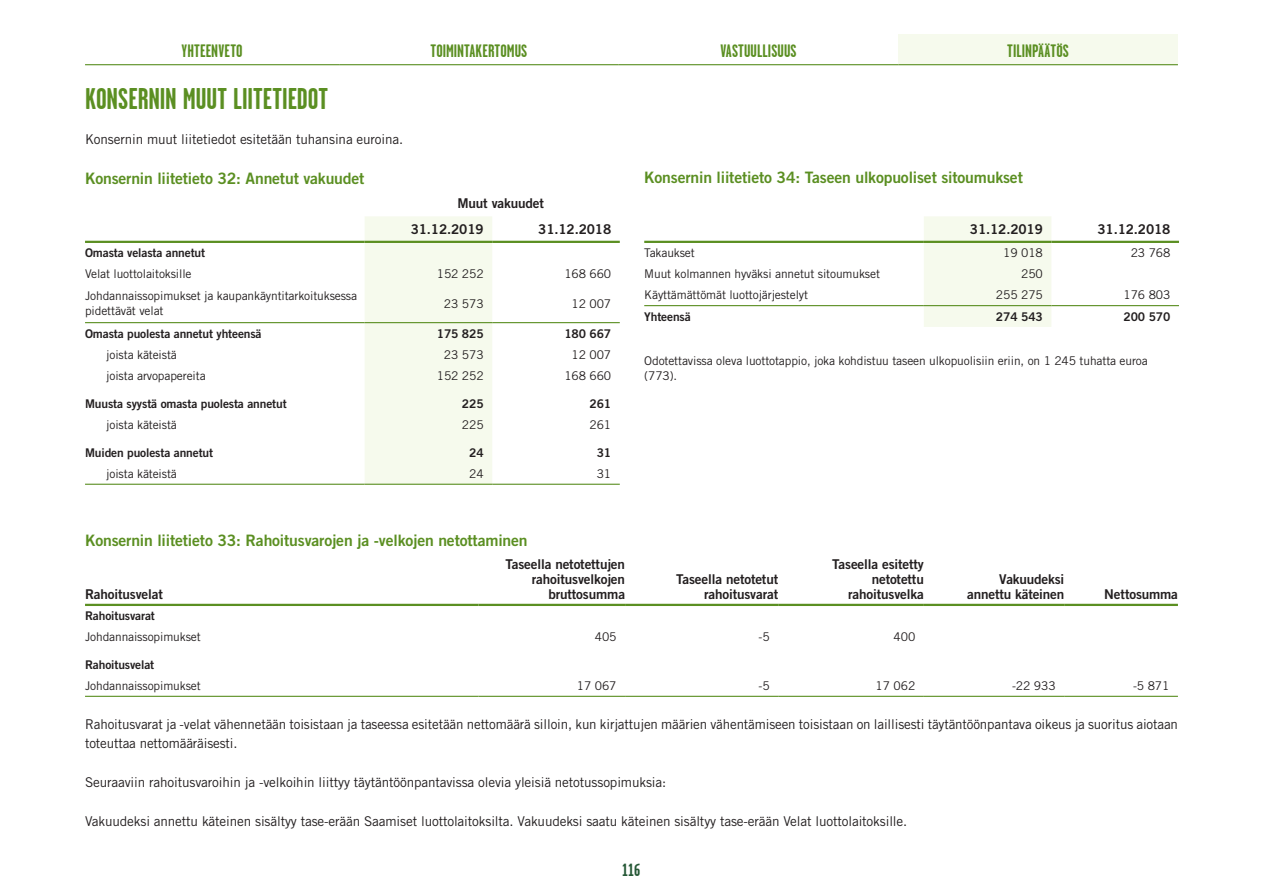
<style>
.page{position:relative;width:1263px;height:893px;background:#fff}
.page>*{position:absolute;margin:0;border:0;box-sizing:border-box;transform-origin:0 0}
._002_VO1_sisällys{font:700 30px "Garage Gothic S Pankki";color:#5b8f22}
.t1{font:700 18px "Garage Gothic S Pankki";letter-spacing:.005em;color:#5b8f22}
.t2{font:700 17.7px "Garage Gothic S Pankki";color:#275937}
.T_otsikko_sisällys{font:15.75px "Trade Gothic LT Std Bd 2";letter-spacing:-.01em;color:#5b8f22}
.Leipis{font:13.5px/19.5px "Trade Gothic LT Std";letter-spacing:-.01em;color:#231f20}
.T_ots_numerot{font:13.5px/15px "Trade Gothic LT Std Bd 2";letter-spacing:-.01em;color:#231f20;text-align:right}
.T_otsikko{font:13.5px "Trade Gothic LT Std Bd 2";letter-spacing:-.01em;color:#231f20}
.T_text{font:12px/15px "Trade Gothic LT Std";letter-spacing:-.01em;color:#231f20}
.T_text-2{font:12px "Trade Gothic LT Std Bd 2";letter-spacing:-.01em;color:#231f20}
.T_numerot{font:12px "Trade Gothic LT Std";letter-spacing:-.01em;color:#231f20}
.T_numerot__bold{font:12px "Trade Gothic LT Std Bd 2";letter-spacing:-.01em;color:#231f20}
.T_numerot__bold-2{font:12px "Trade Gothic LT Std";letter-spacing:-.01em;color:#231f20}
.T_text__bold{font:12px "Trade Gothic LT Std";letter-spacing:-.01em;color:#231f20}
.T_text__bold-2{font:12px "Trade Gothic LT Std Bd 2";letter-spacing:-.01em;color:#231f20}
.T_ots_numerot-2{font:12px "Trade Gothic LT Std";letter-spacing:-.01em;color:#231f20}
</style>
<div class="page">
<div style="left:898px;top:34px;width:280px;height:31px;background:#f6faed"></div>
<hr style="left:85px;top:64px;width:254px;height:1px;background:#5b8f22">
<hr style="left:339px;top:64px;width:280px;height:1px;background:#5b8f22">
<hr style="left:619px;top:64px;width:279px;height:1px;background:#5b8f22">
<hr style="left:898px;top:64px;width:280px;height:1px;background:#5b8f22">
<div style="left:365px;top:216px;width:127px;height:268px;background:#f6faed"></div>
<hr style="left:85px;top:241px;width:280px;height:2px;background:#5b8f22">
<hr style="left:365px;top:241px;width:127px;height:2px;background:#5b8f22">
<hr style="left:492px;top:241px;width:128px;height:2px;background:#5b8f22">
<hr style="left:85px;top:322px;width:280px;height:1px;background:#5b8f22">
<hr style="left:365px;top:322px;width:127px;height:1px;background:#5b8f22">
<hr style="left:492px;top:322px;width:128px;height:1px;background:#5b8f22">
<hr style="left:85px;top:484px;width:280px;height:1px;background:#5b8f22">
<hr style="left:365px;top:484px;width:127px;height:1px;background:#5b8f22">
<hr style="left:492px;top:484px;width:128px;height:1px;background:#5b8f22">
<hr style="left:85px;top:604px;width:393px;height:2px;background:#5b8f22">
<hr style="left:478px;top:604px;width:147px;height:2px;background:#5b8f22">
<hr style="left:625px;top:604px;width:153px;height:2px;background:#5b8f22">
<hr style="left:778px;top:604px;width:146px;height:2px;background:#5b8f22">
<hr style="left:924px;top:604px;width:140px;height:2px;background:#5b8f22">
<hr style="left:1064px;top:604px;width:114px;height:2px;background:#5b8f22">
<hr style="left:85px;top:696px;width:393px;height:1px;background:#5b8f22">
<hr style="left:478px;top:696px;width:147px;height:1px;background:#5b8f22">
<hr style="left:625px;top:696px;width:153px;height:1px;background:#5b8f22">
<hr style="left:778px;top:696px;width:146px;height:1px;background:#5b8f22">
<hr style="left:924px;top:696px;width:140px;height:1px;background:#5b8f22">
<hr style="left:1064px;top:696px;width:114px;height:1px;background:#5b8f22">
<div style="left:924px;top:216px;width:127px;height:111px;background:#f6faed"></div>
<hr style="left:644px;top:241px;width:280px;height:2px;background:#5b8f22">
<hr style="left:924px;top:241px;width:127px;height:2px;background:#5b8f22">
<hr style="left:1051px;top:241px;width:128px;height:2px;background:#5b8f22">
<hr style="left:644px;top:305px;width:280px;height:1px;background:#5b8f22">
<hr style="left:924px;top:305px;width:127px;height:1px;background:#5b8f22">
<hr style="left:1051px;top:305px;width:128px;height:1px;background:#5b8f22">
<h2 class="t1" style="left:182px;top:41px;width:63px">YHTEENVETO</h2>
<h2 class="t1" style="left:430px;top:41px;width:98px">TOIMINTAKERTOMUS</h2>
<h2 class="t1" style="left:720px;top:41px;width:78px">VASTUULLISUUS</h2>
<h2 class="t1" style="left:1007px;top:41px;width:63px">TILINPÄÄTÖS</h2>
<p class="_002_VO1_sisällys" style="left:85px;top:83px;width:245px">KONSERNIN MUUT LIITETIEDOT</p>
<p class="Leipis" style="left:85px;top:129px;width:317px">Konsernin muut liitetiedot esitetään tuhansina euroina.</p>
<p class="T_otsikko_sisällys" style="left:85px;top:168px;width:281px">Konsernin liitetieto 32: Annetut vakuudet</p>
<p class="T_otsikko" style="left:457px;top:195px;width:88px">Muut vakuudet</p>
<p class="T_otsikko" style="left:411px;top:221px;width:75px">31.12.2019</p>
<p class="T_ots_numerot" style="left:538px;top:221px;width:75px">31.12.2018</p>
<p class="T_text__bold-2" style="left:85px;top:245px;width:122px">Omasta velasta annetut</p>
<p class="T_text" style="left:85px;top:266px;width:108px">Velat luottolaitoksille</p>
<p class="T_numerot" style="left:437px;top:267px;width:48px">152 252</p>
<p class="T_numerot" style="left:564px;top:267px;width:48px">168 660</p>
<p class="T_text" style="left:85px;top:288px;width:274px">Johdannaissopimukset ja kaupankäyntitarkoituksessa pidettävät velat</p>
<p class="T_numerot" style="left:444px;top:296px;width:41px">23 573</p>
<p class="T_numerot" style="left:572px;top:296px;width:41px">12 007</p>
<p class="T_text-2" style="left:85px;top:326px;width:178px">Omasta puolesta annetut yhteensä</p>
<p class="T_numerot__bold" style="left:437px;top:326px;width:48px">175 825</p>
<p class="T_numerot__bold" style="left:564px;top:326px;width:48px">180 667</p>
<p class="T_text" style="left:106px;top:347px;width:72px">joista käteistä</p>
<p class="T_numerot__bold-2" style="left:444px;top:347px;width:41px">23 573</p>
<p class="T_numerot__bold-2" style="left:572px;top:347px;width:41px">12 007</p>
<p class="T_text" style="left:106px;top:368px;width:101px">joista arvopapereita</p>
<p class="T_numerot__bold-2" style="left:437px;top:369px;width:48px">152 252</p>
<p class="T_numerot__bold-2" style="left:564px;top:369px;width:48px">168 660</p>
<p class="T_text-2" style="left:85px;top:396px;width:203px">Muusta syystä omasta puolesta annetut</p>
<p class="T_numerot__bold" style="left:462px;top:396px;width:23px">225</p>
<p class="T_numerot__bold" style="left:589px;top:396px;width:23px">261</p>
<p class="T_text" style="left:106px;top:417px;width:72px">joista käteistä</p>
<p class="T_numerot__bold-2" style="left:462px;top:417px;width:23px">225</p>
<p class="T_numerot__bold-2" style="left:589px;top:417px;width:23px">261</p>
<p class="T_text-2" style="left:85px;top:445px;width:130px">Muiden puolesta annetut</p>
<p class="T_numerot__bold" style="left:469px;top:445px;width:16px">24</p>
<p class="T_numerot__bold" style="left:597px;top:445px;width:16px">31</p>
<p class="T_text" style="left:106px;top:466px;width:72px">joista käteistä</p>
<p class="T_numerot__bold-2" style="left:469px;top:466px;width:16px">24</p>
<p class="T_numerot__bold-2" style="left:597px;top:466px;width:16px">31</p>
<p class="T_otsikko_sisällys" style="left:644px;top:167px;width:380px">Konsernin liitetieto 34: Taseen ulkopuoliset sitoumukset</p>
<p class="T_otsikko" style="left:970px;top:221px;width:75px">31.12.2019</p>
<p class="T_ots_numerot" style="left:1097px;top:221px;width:75px">31.12.2018</p>
<p class="T_text__bold" style="left:644px;top:245px;width:52px">Takaukset</p>
<p class="T_ots_numerot-2" style="left:1003px;top:245px;width:41px">19 018</p>
<p class="T_ots_numerot-2" style="left:1131px;top:245px;width:41px">23 768</p>
<p class="T_text" style="left:644px;top:266px;width:237px">Muut kolmannen hyväksi annetut sitoumukset</p>
<p class="T_numerot" style="left:1021px;top:267px;width:23px">250</p>
<p class="T_text" style="left:644px;top:287px;width:165px">Käyttämättömät luottojärjestelyt</p>
<p class="T_numerot" style="left:996px;top:288px;width:48px">255 275</p>
<p class="T_numerot" style="left:1123px;top:288px;width:48px">176 803</p>
<p class="T_text-2" style="left:644px;top:309px;width:48px">Yhteensä</p>
<p class="T_numerot__bold" style="left:996px;top:309px;width:48px">274 543</p>
<p class="T_numerot__bold" style="left:1123px;top:309px;width:48px">200 570</p>
<p class="T_text" style="left:644px;top:353px;width:505px">Odotettavissa oleva luottotappio, joka kohdistuu taseen ulkopuolisiin eriin, on 1 245 tuhatta euroa (773).</p>
<p class="T_otsikko_sisällys" style="left:85px;top:530px;width:444px">Konsernin liitetieto 33: Rahoitusvarojen ja -velkojen netottaminen</p>
<p class="T_otsikko" style="left:85px;top:585px;width:79px">Rahoitusvelat</p>
<p class="T_ots_numerot" style="left:505px;top:556px;width:121px">Taseella netotettujen rahoitusvelkojen bruttosumma</p>
<p class="T_ots_numerot" style="left:676px;top:571px;width:104px">Taseella netotetut rahoitusvarat</p>
<p class="T_ots_numerot" style="left:832px;top:556px;width:93px">Taseella esitetty netotettu rahoitusvelka</p>
<p class="T_ots_numerot" style="left:967px;top:571px;width:98px">Vakuudeksi annettu käteinen</p>
<p class="T_ots_numerot" style="left:1104px;top:586px;width:75px">Nettosumma</p>
<p class="T_text-2" style="left:85px;top:608px;width:71px">Rahoitusvarat</p>
<p class="T_text" style="left:85px;top:629px;width:117px">Johdannaissopimukset</p>
<p class="T_numerot" style="left:595px;top:630px;width:23px">405</p>
<p class="T_numerot" style="left:758px;top:630px;width:13px">-5</p>
<p class="T_numerot" style="left:893px;top:630px;width:23px">400</p>
<p class="T_text-2" style="left:85px;top:657px;width:71px">Rahoitusvelat</p>
<p class="T_text__bold" style="left:85px;top:678px;width:117px">Johdannaissopimukset</p>
<p class="T_numerot" style="left:577px;top:678px;width:41px">17 067</p>
<p class="T_numerot" style="left:758px;top:678px;width:13px">-5</p>
<p class="T_numerot" style="left:876px;top:678px;width:41px">17 062</p>
<p class="T_numerot" style="left:1012px;top:678px;width:45px">-22 933</p>
<p class="T_numerot" style="left:1133px;top:678px;width:38px">-5 871</p>
<p class="Leipis" style="left:85px;top:714px;width:1094px">Rahoitusvarat ja -velat vähennetään toisistaan ja taseessa esitetään nettomäärä silloin, kun kirjattujen määrien vähentämiseen toisistaan on laillisesti täytäntöönpantava oikeus ja suoritus aiotaan toteuttaa nettomääräisesti.</p>
<p class="Leipis" style="left:85px;top:772px;width:583px">Seuraaviin rahoitusvaroihin ja -velkoihin liittyy täytäntöönpantavissa olevia yleisiä netotussopimuksia:</p>
<p class="Leipis" style="left:85px;top:811px;width:821px">Vakuudeksi annettu käteinen sisältyy tase-erään Saamiset luottolaitoksilta. Vakuudeksi saatu käteinen sisältyy tase-erään Velat luottolaitoksille.</p>
<h3 class="t2" style="left:623px;top:860px;width:19px">116</h3>
</div>
